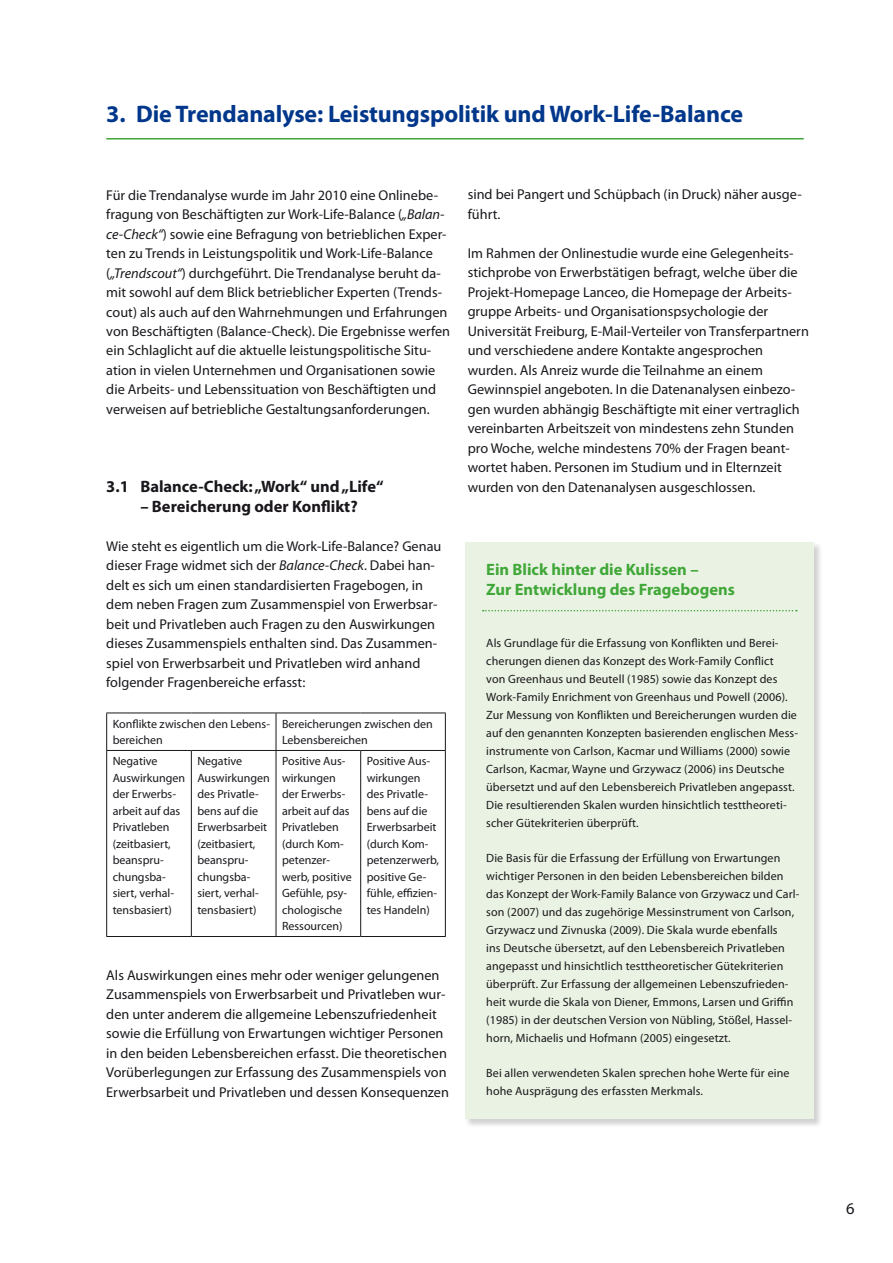
<style>
.page{position:relative;width:893px;height:1263px;background:#fff}
.page>*{position:absolute;margin:0;border:0;box-sizing:border-box;transform-origin:0 0}
.t1{font:700 24px "Myriad Pro";letter-spacing:-.005em;color:#00378b}
.t2{font:700 16.5px "Myriad Pro";color:#1a171c}
.t3{font:700 16.5px/19.5px "Myriad Pro";color:#40a738}
.t4{font:16.5px "Myriad Pro";color:#1a171c}
.t5{font:14.25px/19.5px "Myriad Pro";color:#1a171c}
.t6{font:12px/16.5px "Myriad Pro";letter-spacing:.01em;color:#1a171c}
.s1{font-style:italic}
</style>
<div class="page">
<hr style="left:106px;top:713px;width:85px;height:1px;background:#1a171c">
<hr style="left:106px;top:713px;width:1px;height:37px;background:#1a171c">
<hr style="left:191px;top:713px;width:85px;height:1px;background:#1a171c">
<hr style="left:276px;top:713px;width:85px;height:1px;background:#1a171c">
<hr style="left:276px;top:713px;width:1px;height:37px;background:#1a171c">
<hr style="left:361px;top:713px;width:85px;height:1px;background:#1a171c">
<hr style="left:445px;top:713px;width:1px;height:37px;background:#1a171c">
<hr style="left:106px;top:750px;width:85px;height:1px;background:#1a171c">
<hr style="left:106px;top:751px;width:1px;height:185px;background:#1a171c">
<hr style="left:191px;top:750px;width:85px;height:1px;background:#1a171c">
<hr style="left:191px;top:751px;width:1px;height:185px;background:#1a171c">
<hr style="left:276px;top:750px;width:85px;height:1px;background:#1a171c">
<hr style="left:276px;top:751px;width:1px;height:185px;background:#1a171c">
<hr style="left:361px;top:750px;width:85px;height:1px;background:#1a171c">
<hr style="left:360px;top:751px;width:1px;height:185px;background:#1a171c">
<hr style="left:445px;top:751px;width:1px;height:185px;background:#1a171c">
<hr style="left:106px;top:936px;width:85px;height:1px;background:#1a171c">
<hr style="left:191px;top:936px;width:85px;height:1px;background:#1a171c">
<hr style="left:276px;top:936px;width:85px;height:1px;background:#1a171c">
<hr style="left:361px;top:936px;width:85px;height:1px;background:#1a171c">
<hr style="left:106px;top:138px;width:698px;height:2px;background:#40a738">
<div style="left:465px;top:542px;width:358px;height:586px;background:#1a171c;opacity:.2"></div>
<div style="left:465px;top:542px;width:349px;height:576px;background:#eaf3e3"></div>
<svg style="left:483px;top:610px;width:314px;height:1px"></svg>
<h1 class="t1" style="left:106px;top:98px;width:638px">3. Die Trendanalyse: Leistungspolitik und Work-Life-Balance</h1>
<p class="t5" style="left:106px;top:185px;width:345px">Für die Trendanalyse wurde im Jahr 2010 eine Onlinebe&shy;fragung von Beschäftigten zur Work-Life-Balance (<span class="s1">„Balan&shy;ce-Check“</span>) sowie eine Befragung von betrieblichen Exper&shy;ten zu Trends in Leistungspolitik und Work-Life-Balance (<span class="s1">„Trendscout“</span>) durchgeführt. Die Trendanalyse beruht da&shy;mit sowohl auf dem Blick betrieblicher Experten (Trends&shy;cout) als auch auf den Wahrnehmungen und Erfahrungen von Beschäftigten (Balance-Check). Die Ergebnisse werfen ein Schlaglicht auf die aktuelle leistungspolitische Situ&shy;ation in vielen Unternehmen und Organisationen sowie die Arbeits- und Lebenssituation von Beschäftigten und verweisen auf betriebliche Gestaltungsanforderungen.</p>
<p class="t2" style="left:106px;top:476px;width:279px">3.1 Balance-Check: „Work“ und „Life“</p>
<p class="t2" style="left:140px;top:495px;width:219px">– Bereicherung oder Konflikt?</p>
<p class="t5" style="left:106px;top:536px;width:337px">Wie steht es eigentlich um die Work-Life-Balance? Genau dieser Frage widmet sich der <span class="s1">Balance-Check</span>. Dabei han&shy;delt es sich um einen standardisierten Fragebogen, in dem neben Fragen zum Zusammenspiel von Erwerbsar&shy;beit und Privatleben auch Fragen zu den Auswirkungen dieses Zusammenspiels enthalten sind. Das Zusammen&shy;spiel von Erwerbsarbeit und Privatleben wird anhand folgender Fragenbereiche erfasst:</p>
<p class="t6" style="left:113px;top:715px;width:159px">Konflikte zwischen den Lebens&shy;bereichen</p>
<p class="t6" style="left:282px;top:715px;width:152px">Bereicherungen zwischen den<br>Lebensbereichen</p>
<p class="t6" style="left:113px;top:753px;width:74px">Negative<br>Auswirkungen der Erwerbs&shy;arbeit auf das<br>Privatleben (zeitbasiert, beanspru&shy;chungsba&shy;siert, verhal&shy;tensbasiert)</p>
<p class="t6" style="left:197px;top:753px;width:74px">Negative<br>Auswirkungen des Privatle&shy;bens auf die<br>Erwerbsarbeit (zeitbasiert, beanspru&shy;chungsba&shy;siert, verhal&shy;tensbasiert)</p>
<p class="t6" style="left:282px;top:753px;width:71px">Positive Aus&shy;wirkungen der Erwerbs&shy;arbeit auf das<br>Privatleben (durch Kom&shy;petenzer&shy;werb, positive<br>Gefühle, psy&shy;chologische<br>Ressourcen)</p>
<p class="t6" style="left:367px;top:753px;width:74px">Positive Aus&shy;wirkungen des Privatle&shy;bens auf die<br>Erwerbsarbeit (durch Kom&shy;petenzerwerb, positive Ge&shy;fühle, effizien&shy;tes Handeln)</p>
<p class="t5" style="left:106px;top:965px;width:344px">Als Auswirkungen eines mehr oder weniger gelungenen Zusammenspiels von Erwerbsarbeit und Privatleben wur&shy;den unter anderem die allgemeine Lebenszufriedenheit sowie die Erfüllung von Erwartungen wichtiger Personen in den beiden Lebensbereichen erfasst. Die theoretischen Vorüberlegungen zur Erfassung des Zusammenspiels von Erwerbsarbeit und Privatleben und dessen Konsequenzen</p>
<p class="t5" style="left:468px;top:185px;width:336px">sind bei Pangert und Schüpbach (in Druck) näher ausge&shy;führt.</p>
<p class="t5" style="left:468px;top:243px;width:343px">Im Rahmen der Onlinestudie wurde eine Gelegenheits&shy;stichprobe von Erwerbstätigen befragt, welche über die Projekt-Homepage Lanceo, die Homepage der Arbeits&shy;gruppe Arbeits- und Organisationspsychologie der Universität Freiburg, E-Mail-Verteiler von Transferpartnern und verschiedene andere Kontakte angesprochen wurden. Als Anreiz wurde die Teilnahme an einem Gewinnspiel angeboten. In die Datenanalysen einbezo&shy;gen wurden abhängig Beschäftigte mit einer vertraglich vereinbarten Arbeitszeit von mindestens zehn Stunden pro Woche, welche mindestens 70% der Fragen beant&shy;wortet haben. Personen im Studium und in Elternzeit wurden von den Datenanalysen ausgeschlossen.</p>
<p class="t3" style="left:486px;top:560px;width:250px">Ein Blick hinter die Kulissen –<br>Zur Entwicklung des Fragebogens</p>
<p class="t6" style="left:486px;top:634px;width:313px;line-height:18px">Als Grundlage für die Erfassung von Konflikten und Berei&shy;cherungen dienen das Konzept des Work-Family Conflict<br>von Greenhaus und Beutell (1985) sowie das Konzept des Work-Family Enrichment von Greenhaus und Powell (2006).<br>Zur Messung von Konflikten und Bereicherungen wurden die auf den genannten Konzepten basierenden englischen Mess&shy;instrumente von Carlson, Kacmar und Williams (2000) sowie Carlson, Kacmar, Wayne und Grzywacz (2006) ins Deutsche übersetzt und auf den Lebensbereich Privatleben angepasst.<br>Die resultierenden Skalen wurden hinsichtlich testtheoreti&shy;scher Gütekriterien überprüft.</p>
<p class="t6" style="left:486px;top:849px;width:315px;line-height:18px">Die Basis für die Erfassung der Erfüllung von Erwartungen wichtiger Personen in den beiden Lebensbereichen bilden das Konzept der Work-Family Balance von Grzywacz und Carl&shy;son (2007) und das zugehörige Messinstrument von Carlson, Grzywacz und Zivnuska (2009). Die Skala wurde ebenfalls<br>ins Deutsche übersetzt, auf den Lebensbereich Privatleben angepasst und hinsichtlich testtheoretischer Gütekriterien überprüft. Zur Erfassung der allgemeinen Lebenszufrieden&shy;heit wurde die Skala von Diener, Emmons, Larsen und Griffin (1985) in der deutschen Version von Nübling, Stößel, Hassel&shy;horn, Michaelis und Hofmann (2005) eingesetzt.</p>
<p class="t6" style="left:486px;top:1063px;width:305px;line-height:18px">Bei allen verwendeten Skalen sprechen hohe Werte für eine hohe Ausprägung des erfassten Merkmals.</p>
<p class="t4" style="left:846px;top:1198px;width:10px">6</p>
</div>
